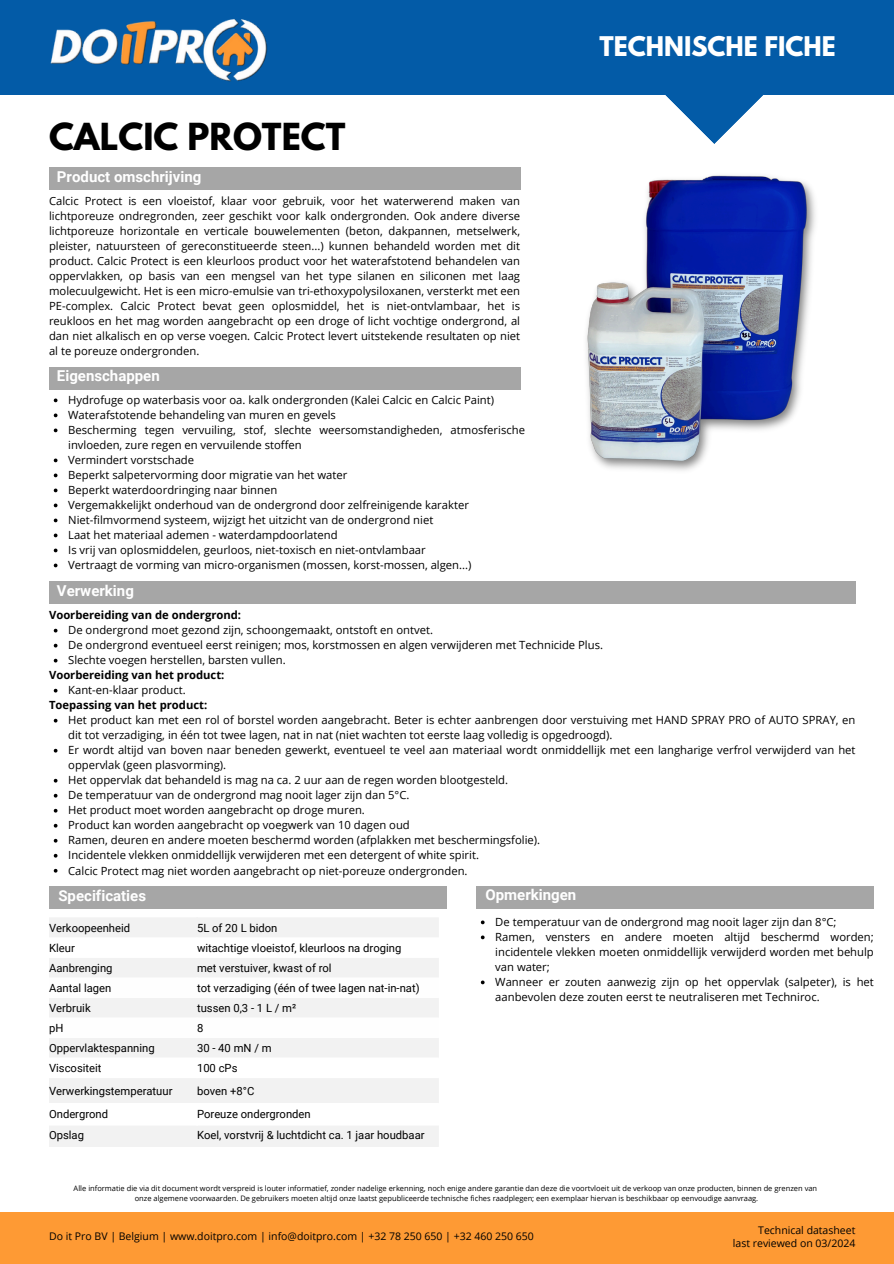
<style>
.page{position:relative;width:894px;height:1264px;background:#fff}
.page>*{position:absolute;margin:0;border:0;box-sizing:border-box;transform-origin:0 0}
.t1{font:700 33px "League Spartan";color:#000}
.t2{font:700 24px "League Spartan";color:#fff}
.t3{font:700 15px "Roboto";color:#fff}
.t4{font:11.25px/15px "Open Sans";color:#000}
.t5{font:11.25px "Roboto";color:#000}
.t6{font:700 11.25px "Open Sans";color:#000}
.t7{font:10.5px/12.3px "Open Sans";color:#000;text-align:right}
.t8{font:7.5px "Open Sans";color:#000}
</style>
<div class="page">
<img style="left:586px;top:175px;width:230px;height:296px">
<div style="left:0;top:1212px;width:893px;height:51px;background:#fe9a34"></div>
<div style="left:0;top:0;width:893px;height:95px;background:#035ba7"></div>
<img style="left:50px;top:19px;width:217px;height:63px">
<svg style="left:665px;top:95px;width:98px;height:49px"></svg>
<div style="left:49px;top:167px;width:471px;height:22px;background:#a6a6a6"></div>
<div style="left:49px;top:367px;width:471px;height:23px;background:#a6a6a6"></div>
<div style="left:49px;top:581px;width:806px;height:22px;background:#a6a6a6"></div>
<div style="left:476px;top:886px;width:397px;height:22px;background:#a6a6a6"></div>
<div style="left:49px;top:917px;width:389px;height:229px;background:#f2f2f2"></div>
<svg style="left:49px;top:937px;width:389px;height:188px"></svg>
<svg style="left:49px;top:977px;width:389px;height:61px"></svg>
<div style="left:49px;top:886px;width:397px;height:22px;background:#a6a6a6"></div>
<svg style="left:54px;top:398px;width:3px;height:4px"></svg>
<svg style="left:54px;top:413px;width:3px;height:4px"></svg>
<svg style="left:54px;top:428px;width:3px;height:4px"></svg>
<svg style="left:54px;top:458px;width:3px;height:4px"></svg>
<svg style="left:54px;top:473px;width:3px;height:4px"></svg>
<svg style="left:54px;top:488px;width:3px;height:4px"></svg>
<svg style="left:54px;top:503px;width:3px;height:4px"></svg>
<svg style="left:54px;top:518px;width:3px;height:4px"></svg>
<svg style="left:54px;top:533px;width:3px;height:4px"></svg>
<svg style="left:54px;top:548px;width:3px;height:4px"></svg>
<svg style="left:54px;top:563px;width:3px;height:4px"></svg>
<svg style="left:480px;top:920px;width:4px;height:4px"></svg>
<svg style="left:480px;top:935px;width:4px;height:4px"></svg>
<svg style="left:480px;top:980px;width:4px;height:4px"></svg>
<p class="t1" style="left:49px;top:120px;width:298px">CALCIC PROTECT</p>
<p class="t3" style="left:57px;top:168px;width:146px">Product omschrijving</p>
<p class="t4" style="left:49px;top:193px;width:472px;text-align:justify">Calcic Protect is een vloeistof, klaar voor gebruik, voor het waterwerend maken van lichtporeuze ondregronden, zeer geschikt voor kalk ondergronden. Ook andere diverse lichtporeuze horizontale en verticale bouwelementen (beton, dakpannen, metselwerk, pleister, natuursteen of gereconstitueerde steen...) kunnen behandeld worden met dit product. Calcic Protect is een kleurloos product voor het waterafstotend behandelen van oppervlakken, op basis van een mengsel van het type silanen en siliconen met laag molecuulgewicht. Het is een micro-emulsie van tri-ethoxypolysiloxanen, versterkt met een PE-complex. Calcic Protect bevat geen oplosmiddel, het is niet-ontvlambaar, het is reukloos en het mag worden aangebracht op een droge of licht vochtige ondergrond, al dan niet alkalisch en op verse voegen. Calcic Protect levert uitstekende resultaten op niet al te poreuze ondergronden.</p>
<p class="t3" style="left:57px;top:367px;width:104px">Eigenschappen</p>
<p class="t4" style="left:68px;top:392px;width:427px">Hydrofuge op waterbasis voor oa. kalk ondergronden (Kalei Calcic en Calcic Paint)</p>
<p class="t4" style="left:68px;top:407px;width:269px">Waterafstotende behandeling van muren en gevels</p>
<p class="t4" style="left:68px;top:422px;width:458px">Bescherming tegen vervuiling, stof, slechte weersomstandigheden, atmosferische invloeden, zure regen en vervuilende stoffen</p>
<p class="t4" style="left:68px;top:452px;width:127px">Vermindert vorstschade</p>
<p class="t4" style="left:68px;top:467px;width:280px">Beperkt salpetervorming door migratie van het water</p>
<p class="t4" style="left:68px;top:482px;width:210px">Beperkt waterdoordringing naar binnen</p>
<p class="t4" style="left:68px;top:497px;width:402px">Vergemakkelijkt onderhoud van de ondergrond door zelfreinigende karakter</p>
<p class="t4" style="left:68px;top:512px;width:366px">Niet-filmvormend systeem, wijzigt het uitzicht van de ondergrond niet</p>
<p class="t4" style="left:68px;top:527px;width:271px">Laat het materiaal ademen - waterdampdoorlatend</p>
<p class="t4" style="left:68px;top:542px;width:359px">Is vrij van oplosmiddelen, geurloos, niet-toxisch en niet-ontvlambaar</p>
<p class="t4" style="left:68px;top:557px;width:404px">Vertraagt de vorming van micro-organismen (mossen, korst-mossen, algen...)</p>
<p class="t3" style="left:57px;top:581px;width:78px">Verwerking</p>
<p class="t2" style="left:599px;top:34px;width:237px">TECHNISCHE FICHE</p>
<p class="t6" style="left:49px;top:607px;width:193px">Voorbereiding van de ondergrond:</p>
<h2 class="t4" style="left:68px;top:622px;width:366px">De ondergrond moet gezond zijn, schoongemaakt, ontstoft en ontvet.</h2>
<h1 class="t4" style="left:68px;top:637px;width:536px">De ondergrond eventueel eerst reinigen; mos, korstmossen en algen verwijderen met Technicide Plus.</h1>
<p class="t4" style="left:68px;top:652px;width:219px">Slechte voegen herstellen, barsten vullen.</p>
<h3 class="t6" style="left:49px;top:667px;width:177px">Voorbereiding van het product:</h3>
<h5 class="t4" style="left:68px;top:682px;width:119px">Kant-en-klaar product.</h5>
<h3 class="t6" style="left:49px;top:697px;width:160px">Toepassing van het product:</h3>
<p class="t4" style="left:68px;top:712px;width:788px">Het product kan met een rol of borstel worden aangebracht. Beter is echter aanbrengen door verstuiving met HAND SPRAY PRO of AUTO SPRAY, en dit tot verzadiging, in één tot twee lagen, nat in nat (niet wachten tot eerste laag volledig is opgedroogd).</p>
<p class="t4" style="left:68px;top:742px;width:788px">Er wordt altijd van boven naar beneden gewerkt, eventueel te veel aan materiaal wordt onmiddellijk met een langharige verfrol verwijderd van het oppervlak (geen plasvorming).</p>
<p class="t4" style="left:68px;top:772px;width:441px">Het oppervlak dat behandeld is mag na ca. 2 uur aan de regen worden blootgesteld.</p>
<p class="t4" style="left:68px;top:787px;width:343px">De temperatuur van de ondergrond mag nooit lager zijn dan 5°C.</p>
<p class="t4" style="left:68px;top:802px;width:298px">Het product moet worden aangebracht op droge muren.</p>
<p class="t4" style="left:68px;top:817px;width:343px">Product kan worden aangebracht op voegwerk van 10 dagen oud</p>
<p class="t4" style="left:68px;top:832px;width:473px">Ramen, deuren en andere moeten beschermd worden (afplakken met beschermingsfolie).</p>
<p class="t4" style="left:68px;top:847px;width:412px">Incidentele vlekken onmiddellijk verwijderen met een detergent of white spirit.</p>
<p class="t4" style="left:68px;top:862px;width:401px">Calcic Protect mag niet worden aangebracht op niet-poreuze ondergronden.</p>
<p class="t3" style="left:58px;top:886px;width:89px">Specificaties</p>
<p class="t5" style="left:49px;top:921px;width:83px">Verkoopeenheid</p>
<p class="t5" style="left:197px;top:921px;width:82px">5L of 20 L bidon</p>
<h3 class="t5" style="left:49px;top:941px;width:27px">Kleur</h3>
<h4 class="t5" style="left:197px;top:941px;width:206px">witachtige vloeistof, kleurloos na droging</h4>
<p class="t5" style="left:49px;top:961px;width:65px">Aanbrenging</p>
<p class="t5" style="left:197px;top:961px;width:136px">met verstuiver, kwast of rol</p>
<p class="t5" style="left:49px;top:981px;width:64px">Aantal lagen</p>
<h4 class="t5" style="left:197px;top:981px;width:224px">tot verzadiging (één of twee lagen nat-in-nat)</h4>
<p class="t5" style="left:49px;top:1001px;width:43px">Verbruik</p>
<h4 class="t5" style="left:197px;top:1001px;width:101px">tussen 0,3 - 1 L / m²</h4>
<p class="t5" style="left:49px;top:1021px;width:16px">pH</p>
<p class="t5" style="left:197px;top:1021px;width:8px">8</p>
<p class="t5" style="left:49px;top:1041px;width:107px">Oppervlaktespanning</p>
<p class="t5" style="left:197px;top:1041px;width:76px">30 - 40 mN / m</p>
<p class="t5" style="left:49px;top:1061px;width:54px">Viscositeit</p>
<p class="t5" style="left:197px;top:1061px;width:42px">100 cPs</p>
<p class="t5" style="left:49px;top:1084px;width:125px">Verwerkingstemperatuur</p>
<p class="t5" style="left:197px;top:1084px;width:59px">boven +8°C</p>
<p class="t5" style="left:49px;top:1107px;width:61px">Ondergrond</p>
<h3 class="t5" style="left:197px;top:1107px;width:115px">Poreuze ondergronden</h3>
<h3 class="t5" style="left:49px;top:1128px;width:36px">Opslag</h3>
<p class="t5" style="left:197px;top:1128px;width:229px">Koel, vorstvrij &amp; luchtdicht ca. 1 jaar houdbaar</p>
<p class="t3" style="left:485px;top:886px;width:92px">Opmerkingen</p>
<p class="t4" style="left:495px;top:914px;width:343px">De temperatuur van de ondergrond mag nooit lager zijn dan 8°C;</p>
<p class="t4" style="left:495px;top:929px;width:380px;text-align:justify">Ramen, vensters en andere moeten altijd beschermd worden; incidentele vlekken moeten onmiddellijk verwijderd worden met behulp van water;</p>
<p class="t4" style="left:495px;top:974px;width:380px">Wanneer er zouten aanwezig zijn op het oppervlak (salpeter), is het aanbevolen deze zouten eerst te neutraliseren met Techniroc.</p>
<p class="t8" style="left:74px;top:1182px;width:744px">Alle informatie die via dit document wordt verspreid is louter informatief, zonder nadelige erkenning, noch enige andere garantie dan deze die voortvloeit uit de verkoop van onze producten, binnen de grenzen van</p>
<p class="t8" style="left:135px;top:1192px;width:625px">onze algemene voorwaarden. De gebruikers moeten altijd onze laatst gepubliceerde technische fiches raadplegen; een exemplaar hiervan is beschikbaar op eenvoudige aanvraag.</p>
<p class="t7" style="left:49px;top:1230px;width:486px">Do it Pro BV | Belgium | www.doitpro.com | info@doitpro.com | +32 78 250 650 | +32 460 250 650</p>
<p class="t7" style="left:732px;top:1223px;width:124px">Technical datasheet<br>last reviewed on 03/2024</p>
</div>
